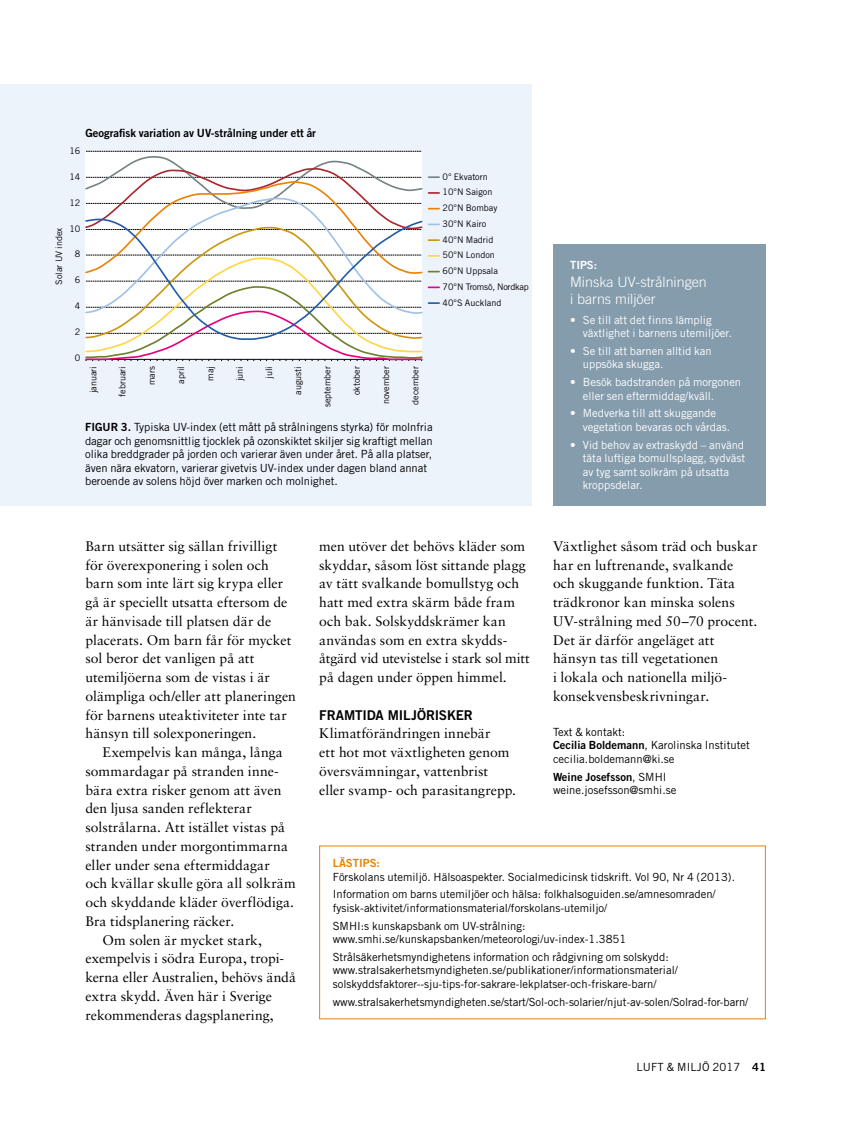
<style>
.page{position:relative;width:851px;height:1127px;background:#fff}
.page>*{position:absolute;margin:0;border:0;box-sizing:border-box;transform-origin:0 0}
.t1{font:300 14.25px/17.1px "Trade Gothic LT Std";color:#fff}
.t2{font:13.95px/18.8px "Sabon LT Std";letter-spacing:.01em;color:#000}
.t3{font:13.5px "Trade Gothic LT Std Bd 2";letter-spacing:-.015em;color:#000}
.t4{font:11.25px/13.5px "Trade Gothic LT Std";color:#000}
.t5{font:11.25px/13.5px "Trade Gothic LT Std";color:#fff}
.t6{font:11.25px "Trade Gothic LT Std Bd 2";color:#000}
.t7{font:11.25px "Trade Gothic LT Std Bd 2";color:#eb8000}
.t8{font:11.25px "Trade Gothic LT Std Bd 2";color:#fff}
.t9{font:9px/15.8px "Trade Gothic LT Std";color:#000}
.s1{font-family:"Trade Gothic LT Std Bd 2"}
.s2{font-family:"Trade Gothic LT Std"}
</style>
<div class="page">
<div style="left:0;top:84px;width:531px;height:422px;background:#edf3fb"></div>
<div style="left:553px;top:244px;width:212px;height:262px;background:#859cad"></div>
<svg style="left:85px;top:151px;width:354px;height:210px;background:#efecea"></svg>
<p class="t9" style="left:51px;top:285px;width:58px;rotate:-90deg">Solar UV index</p>
<p class="t6" style="left:85px;top:126px;width:232px">Geografisk variation av UV-strålning under ett år</p>
<p class="t9" style="left:69px;top:143px;width:12px">16</p>
<p class="t9" style="left:69px;top:169px;width:12px">14</p>
<p class="t9" style="left:69px;top:194px;width:12px">12</p>
<p class="t9" style="left:69px;top:220px;width:12px">10</p>
<p class="t9" style="left:75px;top:246px;width:7px">8</p>
<p class="t9" style="left:75px;top:272px;width:7px">6</p>
<p class="t9" style="left:75px;top:298px;width:7px">4</p>
<p class="t9" style="left:75px;top:324px;width:7px">2</p>
<p class="t9" style="left:75px;top:349px;width:7px">0</p>
<p class="t9" style="left:85px;top:393px;width:29px;rotate:-90deg">januari</p>
<p class="t9" style="left:114px;top:397px;width:32px;rotate:-90deg">februari</p>
<p class="t9" style="left:144px;top:385px;width:20px;rotate:-90deg">mars</p>
<p class="t9" style="left:173px;top:384px;width:19px;rotate:-90deg">april</p>
<p class="t9" style="left:202px;top:381px;width:16px;rotate:-90deg">maj</p>
<p class="t9" style="left:231px;top:381px;width:17px;rotate:-90deg">juni</p>
<p class="t9" style="left:261px;top:379px;width:14px;rotate:-90deg">juli</p>
<p class="t9" style="left:290px;top:395px;width:30px;rotate:-90deg">augusti</p>
<p class="t9" style="left:319px;top:407px;width:42px;rotate:-90deg">september</p>
<p class="t9" style="left:348px;top:395px;width:30px;rotate:-90deg">oktober</p>
<p class="t9" style="left:378px;top:404px;width:39px;rotate:-90deg">november</p>
<p class="t9" style="left:407px;top:405px;width:40px;rotate:-90deg">december</p>
<p class="t4" style="left:85px;top:420px;width:349px"><span class="s1">FIGUR 3.</span> Typiska UV-index (ett mått på strålningens styrka) för molnfria dagar och genomsnittlig tjocklek på ozonskiktet skiljer sig kraftigt mellan olika breddgrader på jorden och varierar även under året. På alla platser, även nära ekvatorn, varierar givetvis UV-index under dagen bland annat beroende av solens höjd över marken och molnighet.</p>
<p class="t9" style="left:442px;top:168px;width:88px">0° Ekvatorn<br>10°N Saigon<br>20°N Bombay<br>30°N Kairo<br>40°N Madrid<br>50°N London<br>60°N Uppsala<br>70°N Tromsö, Nordkap<br>40°S Auckland</p>
<p class="t8" style="left:570px;top:258px;width:29px">TIPS:</p>
<p class="t1" style="left:570px;top:273px;width:138px">Minska UV-strålningen i barns miljöer</p>
<p class="t5" style="left:582px;top:313px;width:151px;text-indent:-13px">• Se till att det finns lämplig växtlighet i barnens utemiljöer.</p>
<p class="t5" style="left:582px;top:344px;width:130px;text-indent:-13px">• Se till att barnen alltid kan uppsöka skugga.</p>
<p class="t5" style="left:582px;top:375px;width:160px;text-indent:-13px">• Besök badstranden på morgonen eller sen eftermiddag/kväll.</p>
<p class="t5" style="left:582px;top:406px;width:149px;text-indent:-13px">• Medverka till att skuggande vegetation bevaras och vårdas.</p>
<p class="t5" style="left:582px;top:438px;width:164px;text-indent:-13px">• Vid behov av extraskydd – använd täta luftiga bomullsplagg, sydväst av tyg samt solkräm på utsatta kroppsdelar.</p>
<p class="t2" style="left:85px;top:536px;width:212px">Barn utsätter sig sällan frivilligt för överexponering i solen och barn som inte lärt sig krypa eller gå är speciellt utsatta eftersom de är hänvisade till platsen där de placerats. Om barn får för mycket sol beror det vanligen på att utemiljöerna som de vistas i är olämpliga och/eller att planeringen för barnens uteaktiviteter inte tar hänsyn till solexponeringen.</p>
<p class="t2" style="left:102px;top:743px;width:182px">Exempelvis kan många, långa</p>
<p class="t2" style="left:85px;top:761px;width:195px">sommardagar på stranden inne-</p>
<p class="t2" style="left:85px;top:780px;width:197px">bära extra risker genom att även</p>
<p class="t2" style="left:85px;top:799px;width:168px">den ljusa sanden reflekterar</p>
<p class="t2" style="left:85px;top:818px;width:201px">solstrålarna. Att istället vistas på</p>
<p class="t2" style="left:85px;top:836px;width:204px">stranden under morgontimmarna</p>
<p class="t2" style="left:85px;top:855px;width:186px">eller under sena eftermiddagar</p>
<p class="t2" style="left:85px;top:874px;width:212px">och kvällar skulle göra all solkräm</p>
<p class="t2" style="left:85px;top:893px;width:210px">och skyddande kläder överflödiga.</p>
<p class="t2" style="left:85px;top:911px;width:150px">Bra tidsplanering räcker.</p>
<p class="t2" style="left:102px;top:930px;width:161px">Om solen är mycket stark,</p>
<p class="t2" style="left:85px;top:949px;width:200px">exempelvis i södra Europa, tropi-</p>
<p class="t2" style="left:85px;top:968px;width:212px">kerna eller Australien, behövs ändå</p>
<p class="t2" style="left:85px;top:986px;width:188px">extra skydd. Även här i Sverige</p>
<p class="t2" style="left:85px;top:1005px;width:190px">rekommenderas dagsplanering,</p>
<p class="t2" style="left:319px;top:536px;width:212px">men utöver det behövs kläder som skyddar, såsom löst sittande plagg av tätt svalkande bomullstyg och hatt med extra skärm både fram och bak. Solskyddskrämer kan användas som en extra skydds&shy;åtgärd vid utevistelse i stark sol mitt på dagen under öppen himmel.</p>
<p class="t3" style="left:319px;top:706px;width:155px">FRAMTIDA MILJÖRISKER</p>
<p class="t2" style="left:319px;top:724px;width:198px">Klimatförändringen innebär<br>ett hot mot växtligheten genom översvämningar, vattenbrist eller svamp- och parasitangrepp.</p>
<p class="t2" style="left:553px;top:536px;width:206px">Växtlighet såsom träd och buskar har en luftrenande, svalkande och skuggande funktion. Täta trädkronor kan minska solens<br>UV-strålning med 50–70 procent.<br>Det är därför angeläget att hänsyn tas till vegetationen<br>i lokala och nationella miljö&shy;konsekvensbeskrivningar.</p>
<p class="t4" style="left:553px;top:725px;width:198px">Text &amp; kontakt:<br><span class="s1">Cecilia Boldemann</span>, Karolinska Institutet cecilia.boldemann@ki.se</p>
<p class="t6" style="left:553px;top:770px;width:115px">Weine Josefsson<span class="s2">, SMHI</span></p>
<p class="t4" style="left:553px;top:783px;width:125px">weine.josefsson@smhi.se</p>
<p class="t7" style="left:333px;top:856px;width:49px">LÄSTIPS:</p>
<p class="t4" style="left:333px;top:868px;width:404px;line-height:17.7px">Förskolans utemiljö. Hälsoaspekter. Socialmedicinsk tidskrift. Vol 90, Nr 4 (2013).<br>Information om barns utemiljöer och hälsa: folkhalsoguiden.se/amnesomraden/</p>
<p class="t4" style="left:333px;top:899px;width:276px;line-height:17.7px">fysisk-aktivitet/informationsmaterial/forskolans-utemiljo/<br>SMHI:s kunskapsbank om UV-strålning:</p>
<p class="t4" style="left:333px;top:930px;width:337px;line-height:17.7px">www.smhi.se/kunskapsbanken/meteorologi/uv-index-1.3851<br>Strålsäkerhetsmyndighetens information och rådgivning om solskydd:</p>
<p class="t4" style="left:333px;top:963px;width:347px">www.stralsakerhetsmyndigheten.se/publikationer/informationsmaterial/ solskyddsfaktorer--sju-tips-for-sakrare-lekplatser-och-friskare-barn/</p>
<p class="t4" style="left:333px;top:995px;width:417px">www.stralsakerhetsmyndigheten.se/start/Sol-och-solarier/njut-av-solen/Solrad-for-barn/</p>
<p class="t4" style="left:636px;top:1060px;width:131px">LUFT &amp; MILJÖ 2017 <span class="s1">41</span></p>
</div>
